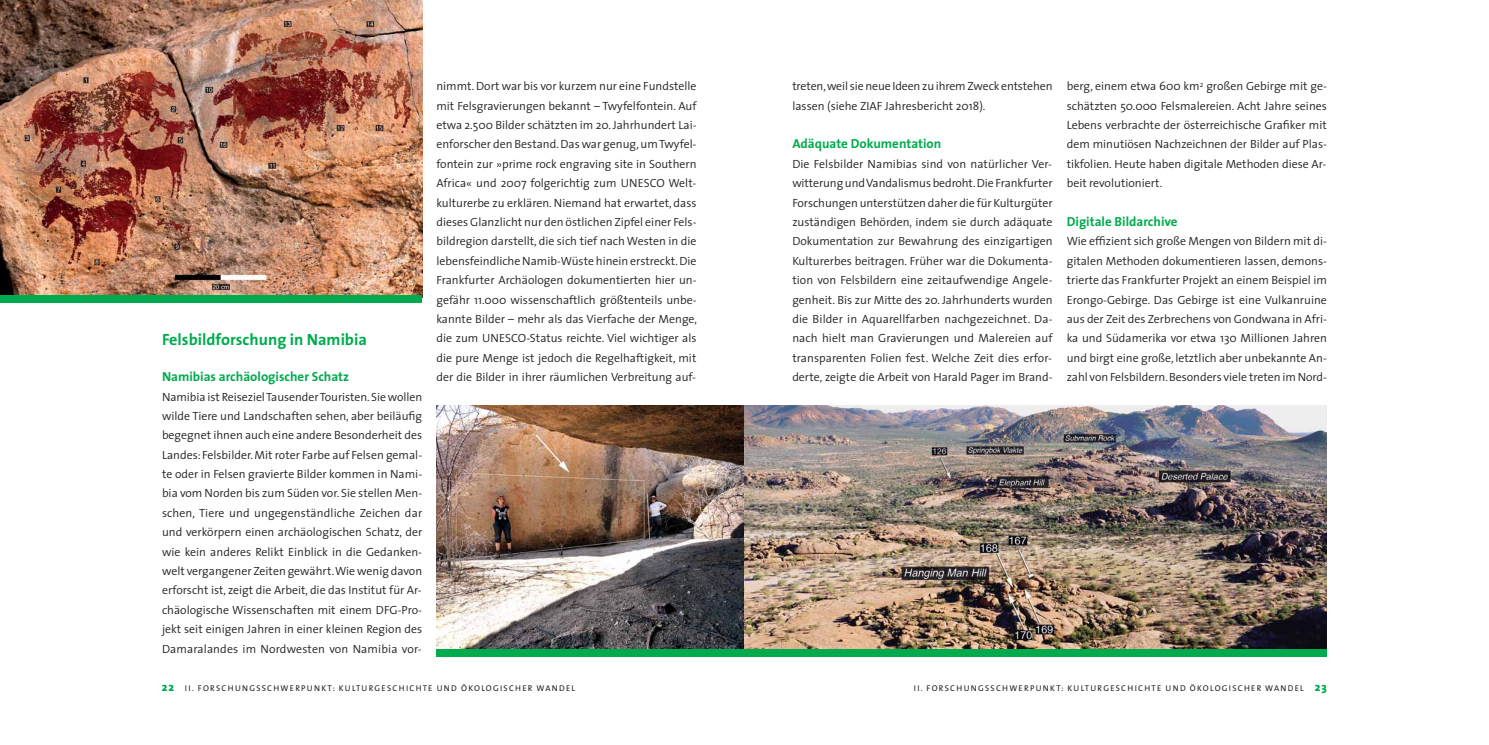
<style>
.page{position:relative;width:1489px;height:745px;background:#fff}
.page>*{position:absolute;margin:0;border:0;box-sizing:border-box;transform-origin:0 0}
.t1{font:700 16.25px "The Sans";color:#00ab4e}
.t2{font:700 13.12px "The Sans";color:#00ab4e}
.t3{font:300 11.88px/19.4px "The Sans";color:#231f20;text-align:justify}
.t4{font:8.38px "The Sans";letter-spacing:.15em;color:#231f20}
.s1{font-weight:800;font-size:11.88px;color:#00ab4e}
</style>
<div class="page">
<img style="left:1px;top:0;width:421px;height:295px">
<div style="left:1px;top:295px;width:421px;height:7px;background:#00ab4e"></div>
<img style="left:436px;top:405px;width:308px;height:243px">
<img style="left:744px;top:405px;width:582px;height:243px">
<div style="left:436px;top:648px;width:890px;height:8px;background:#00ab4e"></div>
<h1 class="t1" style="left:162px;top:332px;width:206px">Felsbildforschung in Namibia</h1>
<p class="t2" style="left:162px;top:371px;width:188px">Namibias archäologischer Schatz</p>
<p class="t3" style="left:162px;top:388px;width:262px">Namibia ist Reiseziel Tausender Touristen. Sie wollen wilde Tiere und Landschaften sehen, aber beiläufig begegnet ihnen auch eine andere Besonderheit des Landes: Felsbilder. Mit roter Farbe auf Felsen gemal&shy;te oder in Felsen gravierte Bilder kommen in Nami&shy;bia vom Norden bis zum Süden vor. Sie stellen Men&shy;schen, Tiere und ungegenständliche Zeichen dar und verkörpern einen archäologischen Schatz, der wie kein anderes Relikt Einblick in die Gedanken&shy;welt vergangener Zeiten gewährt. Wie wenig davon erforscht ist, zeigt die Arbeit, die das Institut für Ar&shy;chäologische Wissenschaften mit einem DFG-Pro&shy;jekt seit einigen Jahren in einer kleinen Region des Damaralandes im Nordwesten von Namibia vor-</p>
<p class="t3" style="left:436px;top:78px;width:262px">nimmt. Dort war bis vor kurzem nur eine Fundstelle mit Felsgravierungen bekannt – Twyfelfontein. Auf etwa 2.500 Bilder schätzten im 20. Jahrhundert Lai&shy;en forscher den Bestand. Das war genug, um Twyfel&shy;fontein zur »prime rock engraving site in Southern Africa« und 2007 folgerichtig zum UNESCO Welt&shy;kulturerbe zu erklären. Niemand hat erwartet, dass dieses Glanzlicht nur den östlichen Zipfel einer Fels&shy;bildregion darstellt, die sich tief nach Westen in die lebensfeindliche Namib-Wüste hinein erstreckt. Die Frankfurter Archäologen dokumentierten hier un&shy;gefähr 11.000 wissenschaftlich größtenteils unbe&shy;kannte Bilder – mehr als das Vierfache der Menge, die zum UNESCO-Status reichte. Viel wichtiger als die pure Menge ist jedoch die Regelhaftigkeit, mit der die Bilder in ihrer räumlichen Verbreitung auf-</p>
<p class="t4" style="left:162px;top:684px;width:415px"><span class="s1">22</span> II. FORSCHUNGSSCHWERPUNKT: KULTURGESCHICHTE UND ÖKOLOGISCHER WANDEL</p>
<p class="t3" style="left:792px;top:78px;width:262px">treten, weil sie neue Ideen zu ihrem Zweck entstehen lassen (siehe ZIAF Jahresbericht 2018).</p>
<p class="t2" style="left:792px;top:138px;width:150px">Adäquate Dokumentation</p>
<p class="t3" style="left:792px;top:155px;width:262px">Die Felsbilder Namibias sind von natürlicher Ver&shy;witterung und Vandalismus bedroht. Die Frankfurter Forschungen unterstützen daher die für Kulturgüter zuständigen Behörden, indem sie durch adäquate Dokumentation zur Bewahrung des einzigartigen Kulturerbes beitragen. Früher war die Dokumenta&shy;tion von Felsbildern eine zeitaufwendige Angele&shy;genheit. Bis zur Mitte des 20. Jahrhunderts wurden die Bilder in Aquarellfarben nachgezeichnet. Da&shy;nach hielt man Gravierungen und Malereien auf transparenten Folien fest. Welche Zeit dies erfor&shy;derte, zeigte die Arbeit von Harald Pager im Brand-</p>
<p class="t3" style="left:1066px;top:78px;width:262px">berg, einem etwa 600 km<sup>2</sup> großen Gebirge mit ge&shy;schätzten 50.000 Felsmalereien. Acht Jahre seines Lebens verbrachte der österreichische Grafiker mit dem minutiösen Nachzeichnen der Bilder auf Plas&shy;tik folien. Heute haben digitale Methoden diese Ar&shy;beit revolutioniert.</p>
<p class="t2" style="left:1066px;top:216px;width:112px">Digitale Bildarchive</p>
<p class="t3" style="left:1066px;top:233px;width:262px">Wie effizient sich große Mengen von Bildern mit di&shy;gitalen Methoden dokumentieren lassen, demons&shy;trierte das Frankfurter Projekt an einem Beispiel im Erongo-Gebirge. Das Gebirge ist eine Vulkanruine aus der Zeit des Zerbrechens von Gondwana in Afri&shy;ka und Südamerika vor etwa 130 Millionen Jahren und birgt eine große, letztlich aber unbekannte An&shy;zahl von Felsbildern. Besonders viele treten im Nord-</p>
<p class="t4" style="left:913px;top:684px;width:415px">II. FORSCHUNGSSCHWERPUNKT: KULTURGESCHICHTE UND ÖKOLOGISCHER WANDEL <span class="s1">23</span></p>
</div>
